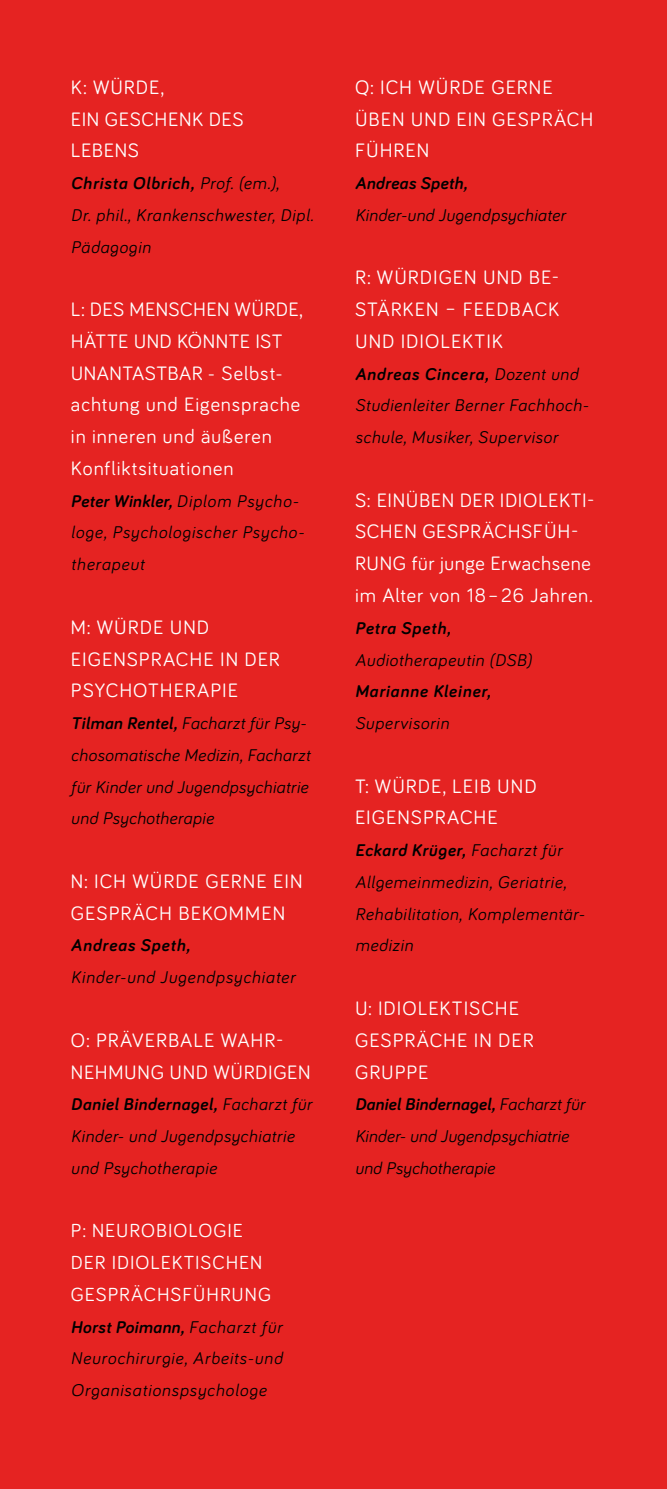
<style>
.page{position:relative;width:667px;height:1489px;background:#fff}
.page>*{position:absolute;margin:0;border:0;box-sizing:border-box;transform-origin:0 0}
.t1{font:20px/31.8px "Bariol";letter-spacing:.045em;color:#fff}
.t2{font:19.5px/31.8px "Bariol";letter-spacing:.05em;color:#fff}
.t3{font:italic 17.5px/31.8px "Bariol";letter-spacing:.035em;color:#000}
.t4{font:italic 17.5px/31.8px "Bariol";letter-spacing:.015em;color:#000}
.t5{font:italic 700 17.5px "Bariol";letter-spacing:.05em;color:#000}
.t6{font:italic 700 17.5px "Bariol";letter-spacing:.025em;color:#000}
.s1{font-weight:700}
</style>
<div class="page">
<div style="left:0;top:0;width:666px;height:1488px;background:#e52322"></div>
<p class="t1" style="left:71px;top:70px;width:174px">K: WÜRDE,<br>EIN GESCHENK DES<br>LEBENS</p>
<p class="t3" style="left:71px;top:166px;width:244px"><span class="s1">Christa Olbrich,</span> Prof. (em.),<br>Dr. phil., Krankenschwester, Dipl.<br>Pädagogin</p>
<p class="t1" style="left:71px;top:292px;width:233px">L: DES MENSCHEN WÜRDE,<br>HÄTTE UND KÖNNTE IST<br>UNANTASTBAR - Selbst&shy;achtung und Eigensprache in inneren und äußeren<br>Konfliktsituationen</p>
<p class="t3" style="left:71px;top:484px;width:234px"><span class="s1">Peter Winkler,</span> Diplom Psycho&shy;loge, Psychologischer Psycho&shy;therapeut</p>
<p class="t1" style="left:71px;top:610px;width:210px">M: WÜRDE UND<br>EIGENSPRACHE IN DER<br>PSYCHOTHERAPIE</p>
<p class="t3" style="left:71px;top:706px;width:241px"><span class="s1">Tilman Rentel,</span> Facharzt für Psy&shy;chosomatische Medizin, Facharzt für Kinder und Jugendpsychiatrie und Psychotherapie</p>
<p class="t1" style="left:71px;top:864px;width:233px">N: ICH WÜRDE GERNE EIN<br>GESPRÄCH BEKOMMEN</p>
<p class="t5" style="left:71px;top:933px;width:121px">Andreas Speth,</p>
<p class="t3" style="left:71px;top:960px;width:226px">Kinder-und Jugendpsychiater</p>
<p class="t1" style="left:71px;top:1023px;width:241px">O: PRÄVERBALE WAHR-<br>NEHMUNG UND WÜRDIGEN</p>
<p class="t3" style="left:71px;top:1087px;width:242px"><span class="s1">Daniel Bindernagel,</span> Facharzt für<br>Kinder- und Jugendpsychiatrie und Psychotherapie</p>
<p class="t2" style="left:71px;top:1213px;width:201px">P: NEUROBIOLOGIE<br>DER IDIOLEKTISCHEN<br>GESPRÄCHSFÜHRUNG</p>
<p class="t3" style="left:71px;top:1309px;width:213px;text-align:justify"><span class="s1">Horst Poimann,</span> Facharzt für Neurochirurgie, Arbeits-und Organisationspsychologe</p>
<p class="t1" style="left:355px;top:70px;width:239px">Q: ICH WÜRDE GERNE<br>ÜBEN UND EIN GESPRÄCH<br>FÜHREN</p>
<p class="t6" style="left:355px;top:171px;width:114px">Andreas Speth,</p>
<p class="t3" style="left:355px;top:198px;width:212px">Kinder-und Jugendpsychiater</p>
<p class="t1" style="left:355px;top:261px;width:205px;text-align:justify">R: WÜRDIGEN UND BE-STÄRKEN – FEEDBACK UND IDIOLEKTIK</p>
<p class="t3" style="left:355px;top:357px;width:235px"><span class="s1">Andreas Cincera,</span> Dozent und<br>Studienleiter Berner Fachhoch&shy;schule, Musiker, Supervisor</p>
<p class="t1" style="left:355px;top:483px;width:241px">S: EINÜBEN DER IDIOLEKTI-<br>SCHEN GESPRÄCHSFÜH-<br>RUNG für junge Erwachsene im Alter von 18 – 26 Jahren.</p>
<p class="t5" style="left:355px;top:616px;width:97px">Petra Speth,</p>
<p class="t3" style="left:355px;top:643px;width:178px">Audiotherapeutin (DSB)</p>
<p class="t5" style="left:355px;top:679px;width:137px">Marianne Kleiner,</p>
<p class="t3" style="left:355px;top:706px;width:95px">Supervisorin</p>
<p class="t1" style="left:355px;top:769px;width:183px">T: WÜRDE, LEIB UND<br>EIGENSPRACHE</p>
<p class="t3" style="left:355px;top:833px;width:231px"><span class="s1">Eckard Krüger,</span> Facharzt für<br>Allgemeinmedizin, Geriatrie,<br>Rehabilitation, Komplementär&shy;medizin</p>
<p class="t1" style="left:355px;top:991px;width:180px">U: IDIOLEKTISCHE<br>GESPRÄCHE IN DER<br>GRUPPE</p>
<p class="t4" style="left:355px;top:1087px;width:231px"><span class="s1">Daniel Bindernagel,</span> Facharzt für<br>Kinder- und Jugendpsychiatrie und Psychotherapie</p>
</div>
